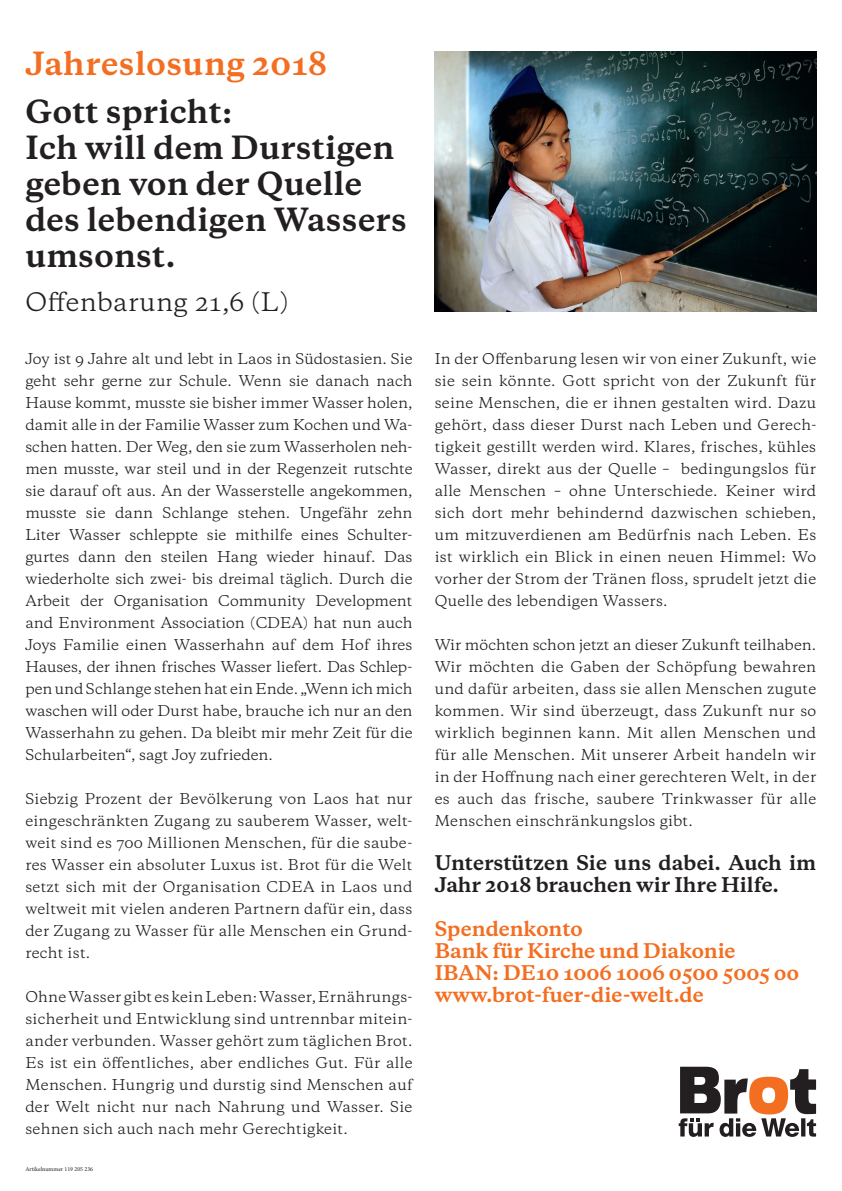
<style>
.page{position:relative;width:842px;height:1191px;background:#fff}
.page>*{position:absolute;margin:0;border:0;box-sizing:border-box;transform-origin:0 0}
.t1{font:700 30px/36px "Galaxie Copernicus";letter-spacing:.01em;color:#231f20}
.t2{font:700 30px "Galaxie Copernicus";letter-spacing:.02em;color:#f36e21}
.t3{font:24px "Galaxie Copernicus";letter-spacing:.02em;color:#231f20}
.t4{font:700 19px/22px "Galaxie Copernicus";color:#f36e21}
.t5{font:700 19px/22px "Galaxie Copernicus";color:#231f20}
.t6{font:14px/22px "Galaxie Copernicus";letter-spacing:.02em;color:#231f20;text-align:justify}
.t7{font:6px "Minion Pro";color:#231f20}
</style>
<div class="page">
<svg style="left:679px;top:1066px;width:137px;height:70px"></svg>
<img style="left:435px;top:51px;width:381px;height:261px">
<h1 class="t2" style="left:25px;top:43px;width:303px">Jahreslosung 2018</h1>
<h1 class="t1" style="left:25px;top:94px;width:383px">Gott spricht:<br>Ich will dem Durstigen geben von der Quelle des lebendigen Wassers umsonst.</h1>
<h2 class="t3" style="left:25px;top:286px;width:265px">Offenbarung 21,6 (L)</h2>
<p class="t6" style="left:25px;top:347px;width:389px">Joy ist 9 Jahre alt und lebt in Laos in Südostasien. Sie geht sehr gerne zur Schule. Wenn sie danach nach Hause kommt, musste sie bisher immer Wasser holen, damit alle in der Familie Wasser zum Kochen und Wa&shy;schen hatten. Der Weg, den sie zum Wasserholen neh&shy;men musste, war steil und in der Regenzeit rutschte sie darauf oft aus. An der Wasserstelle angekommen, musste sie dann Schlange stehen. Ungefähr zehn Liter Wasser schleppte sie mithilfe eines Schulter&shy;gurtes dann den steilen Hang wieder hinauf. Das wiederholte sich zwei- bis dreimal täglich. Durch die Arbeit der Organisation Community Development and Environment Association (CDEA) hat nun auch Joys Familie einen Wasserhahn auf dem Hof ihres Hauses, der ihnen frisches Wasser liefert. Das Schlep&shy;pen und Schlange stehen hat ein Ende. „Wenn ich mich waschen will oder Durst habe, brauche ich nur an den Wasserhahn zu gehen. Da bleibt mir mehr Zeit für die Schularbeiten“, sagt Joy zufrieden.</p>
<p class="t6" style="left:25px;top:787px;width:389px">Siebzig Prozent der Bevölkerung von Laos hat nur eingeschränkten Zugang zu sauberem Wasser, welt&shy;weit sind es 700 Millionen Menschen, für die saube&shy;res Wasser ein absoluter Luxus ist. Brot für die Welt setzt sich mit der Organisation CDEA in Laos und weltweit mit vielen anderen Partnern dafür ein, dass der Zugang zu Wasser für alle Menschen ein Grund&shy;recht ist.</p>
<p class="t6" style="left:25px;top:985px;width:389px">Ohne Wasser gibt es kein Leben: Wasser, Ernährungs&shy;sicherheit und Entwicklung sind untrennbar mitein&shy;ander verbunden. Wasser gehört zum täglichen Brot.<br>Es ist ein öffentliches, aber endliches Gut. Für alle Menschen. Hungrig und durstig sind Menschen auf der Welt nicht nur nach Nahrung und Wasser. Sie sehnen sich auch nach mehr Gerechtigkeit.</p>
<p class="t7" style="left:25px;top:1164px;width:69px">Artikelnummer 119 205 236</p>
<p class="t6" style="left:435px;top:347px;width:383px">In der Offenbarung lesen wir von einer Zukunft, wie sie sein könnte. Gott spricht von der Zukunft für seine Menschen, die er ihnen gestalten wird. Dazu gehört, dass dieser Durst nach Leben und Gerech&shy;tigkeit gestillt werden wird. Klares, frisches, kühles Wasser, direkt aus der Quelle – bedingungslos für alle Menschen – ohne Unterschiede. Keiner wird sich dort mehr behindernd dazwischen schieben, um mitzuverdienen am Bedürfnis nach Leben. Es ist wirklich ein Blick in einen neuen Himmel: Wo vorher der Strom der Tränen floss, sprudelt jetzt die Quelle des lebendigen Wassers.</p>
<p class="t6" style="left:435px;top:633px;width:383px">Wir möchten schon jetzt an dieser Zukunft teilhaben.<br>Wir möchten die Gaben der Schöpfung bewahren und dafür arbeiten, dass sie allen Menschen zugute kommen. Wir sind überzeugt, dass Zukunft nur so wirklich beginnen kann. Mit allen Menschen und für alle Menschen. Mit unserer Arbeit handeln wir in der Hoffnung nach einer gerechteren Welt, in der es auch das frische, saubere Trinkwasser für alle Menschen einschränkungslos gibt.</p>
<h3 class="t5" style="left:435px;top:851px;width:383px">Unterstützen Sie uns dabei. Auch im<br>Jahr 2018 brauchen wir Ihre Hilfe.</h3>
<h3 class="t4" style="left:435px;top:917px;width:366px">Spendenkonto<br>Bank für Kirche und Diakonie<br>IBAN: DE10 1006 1006 0500 5005 oo www.brot-fuer-die-welt.de</h3>
</div>
